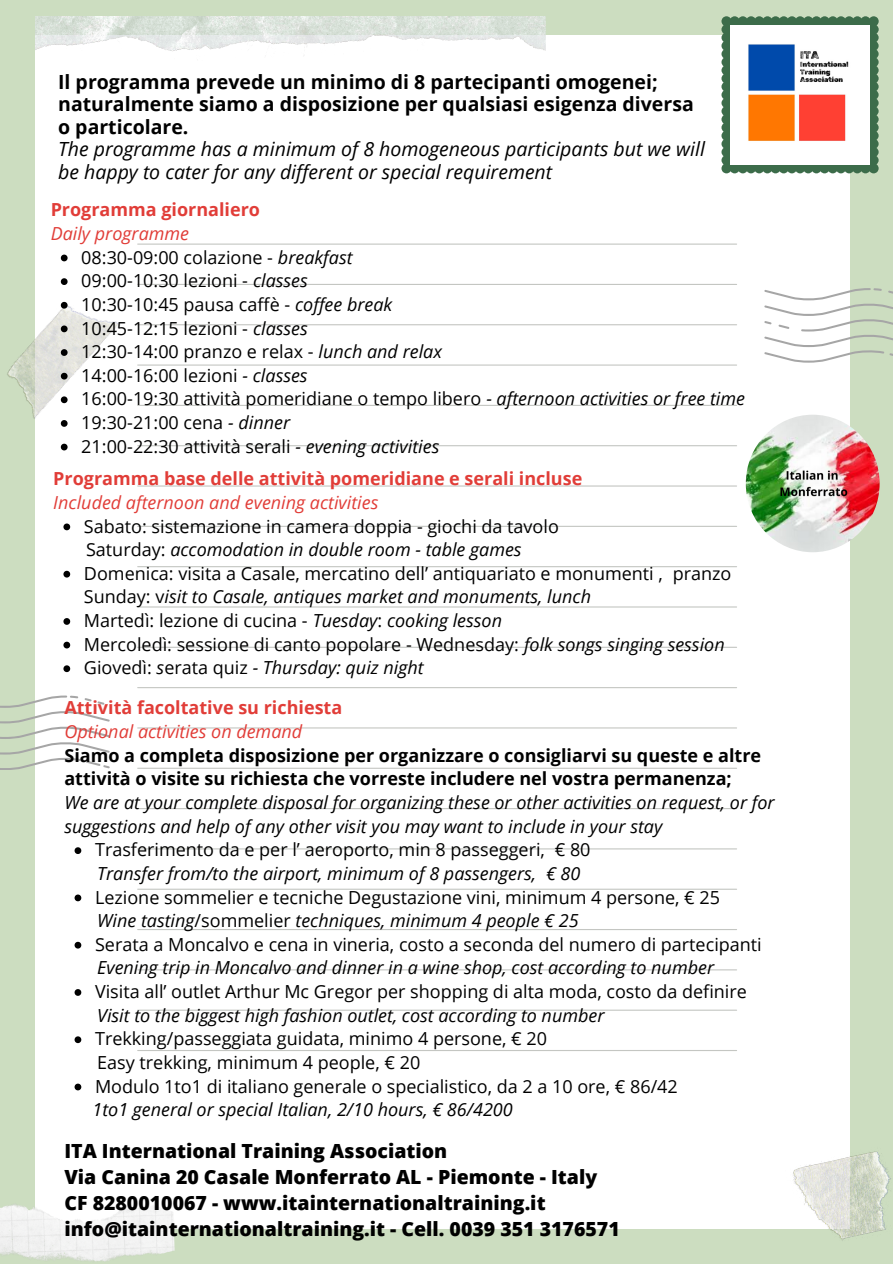
<style>
.page{position:relative;width:893px;height:1264px;background:#fff}
.page>*{position:absolute;margin:0;border:0;box-sizing:border-box;transform-origin:0 0}
.t1{font:800 19.5px/25.8px "Open Sans";color:#000}
.t2{font:700 19.5px/22.5px "Open Sans";color:#000}
.t3{font:italic 19.5px/22.5px "Open Sans";color:#000}
.t4{font:18px/23.7px "Open Sans";color:#000}
.t5{font:italic 18px/23.7px "Open Sans";color:#000}
.t6{font:700 18px/23.7px "Open Sans";color:#000}
.t7{font:700 18px "Open Sans";color:#e13d38}
.t8{font:italic 18px "Open Sans";color:#e13d38}
.s1{font-style:italic}
.s2{font-style:normal}
</style>
<div class="page">
<div style="left:0;top:0;width:892px;height:1263px;background:#ccddc0"></div>
<div style="left:35px;top:35px;width:814px;height:1193px;background:#fff"></div>
<hr style="left:138px;top:526px;width:598px;height:1px;background:#c4c6c2">
<hr style="left:138px;top:929px;width:598px;height:1px;background:#c4c6c2">
<hr style="left:138px;top:243px;width:598px;height:2px;background:#c4c6c2">
<hr style="left:138px;top:566px;width:598px;height:1px;background:#c4c6c2">
<hr style="left:138px;top:969px;width:598px;height:1px;background:#c4c6c2">
<hr style="left:138px;top:284px;width:598px;height:1px;background:#c4c6c2">
<hr style="left:138px;top:606px;width:598px;height:1px;background:#c4c6c2">
<hr style="left:138px;top:1009px;width:598px;height:1px;background:#c4c6c2">
<hr style="left:138px;top:324px;width:598px;height:1px;background:#c4c6c2">
<hr style="left:138px;top:646px;width:598px;height:2px;background:#c4c6c2">
<hr style="left:138px;top:1049px;width:598px;height:2px;background:#c4c6c2">
<hr style="left:138px;top:364px;width:598px;height:1px;background:#c4c6c2">
<hr style="left:138px;top:767px;width:598px;height:1px;background:#c4c6c2">
<hr style="left:138px;top:687px;width:598px;height:1px;background:#c4c6c2">
<hr style="left:138px;top:405px;width:598px;height:1px;background:#c4c6c2">
<hr style="left:138px;top:808px;width:598px;height:1px;background:#c4c6c2">
<hr style="left:138px;top:727px;width:598px;height:1px;background:#c4c6c2">
<hr style="left:138px;top:445px;width:598px;height:1px;background:#c4c6c2">
<hr style="left:138px;top:848px;width:598px;height:1px;background:#c4c6c2">
<hr style="left:138px;top:485px;width:598px;height:1px;background:#c4c6c2">
<hr style="left:138px;top:888px;width:598px;height:1px;background:#c4c6c2">
<img style="left:35px;top:16px;width:510px;height:35px">
<img style="left:0;top:1204px;width:175px;height:58px">
<svg style="left:764px;top:288px;width:128px;height:74px"></svg>
<svg style="left:0;top:695px;width:109px;height:74px"></svg>
<img style="left:7px;top:281px;width:112px;height:143px">
<img style="left:783px;top:1145px;width:108px;height:96px">
<svg style="left:721px;top:16px;width:157px;height:157px;background:#4f7a5b"></svg>
<img style="left:730px;top:25px;width:139px;height:140px">
<img style="left:745px;top:414px;width:134px;height:138px;border-radius:50%">
<svg style="left:63px;top:523px;width:7px;height:7px"></svg>
<svg style="left:63px;top:571px;width:7px;height:6px"></svg>
<svg style="left:63px;top:618px;width:7px;height:7px"></svg>
<svg style="left:63px;top:641px;width:7px;height:7px"></svg>
<svg style="left:63px;top:665px;width:7px;height:7px"></svg>
<svg style="left:61px;top:254px;width:7px;height:7px"></svg>
<svg style="left:61px;top:278px;width:7px;height:7px"></svg>
<svg style="left:61px;top:302px;width:7px;height:6px"></svg>
<svg style="left:61px;top:325px;width:7px;height:7px"></svg>
<svg style="left:61px;top:349px;width:7px;height:7px"></svg>
<svg style="left:61px;top:373px;width:7px;height:6px"></svg>
<svg style="left:61px;top:396px;width:7px;height:7px"></svg>
<svg style="left:61px;top:420px;width:7px;height:7px"></svg>
<svg style="left:61px;top:443px;width:7px;height:7px"></svg>
<svg style="left:75px;top:847px;width:6px;height:7px"></svg>
<svg style="left:75px;top:894px;width:6px;height:7px"></svg>
<svg style="left:75px;top:941px;width:6px;height:7px"></svg>
<svg style="left:75px;top:989px;width:6px;height:6px"></svg>
<svg style="left:75px;top:1036px;width:6px;height:7px"></svg>
<svg style="left:75px;top:1083px;width:6px;height:7px"></svg>
<p class="t2" style="left:58px;top:70px;width:637px">Il programma prevede un minimo di 8 partecipanti omogenei; naturalmente siamo a disposizione per qualsiasi esigenza diversa o particolare.</p>
<p class="t3" style="left:58px;top:137px;width:648px">The programme has a minimum of 8 homogeneous participants but we will be happy to cater for any different or special requirement</p>
<p class="t7" style="left:51px;top:197px;width:211px">Programma giornaliero</p>
<p class="t8" style="left:51px;top:221px;width:140px">Daily programme</p>
<p class="t4" style="left:81px;top:245px;width:273px">08:30-09:00 colazione - <span class="s1">breakfast</span></p>
<p class="t4" style="left:81px;top:268px;width:228px">09:00-10:30 lezioni - <span class="s1">classes</span></p>
<p class="t4" style="left:81px;top:292px;width:312px">10:30-10:45 pausa caffè - <span class="s1">coffee break</span></p>
<p class="t4" style="left:81px;top:316px;width:228px">10:45-12:15 lezioni - <span class="s1">classes</span></p>
<p class="t4" style="left:81px;top:339px;width:362px">12:30-14:00 pranzo e relax - <span class="s1">lunch and relax</span></p>
<p class="t4" style="left:81px;top:363px;width:228px">14:00-16:00 lezioni <span class="s1">- classes</span></p>
<p class="t4" style="left:81px;top:386px;width:665px">16:00-19:30 attività pomeridiane o tempo libero <span class="s1">- afternoon activities or free time</span></p>
<p class="t4" style="left:81px;top:410px;width:210px">19:30-21:00 cena <span class="s1">- dinner</span></p>
<p class="t4" style="left:81px;top:434px;width:359px">21:00-22:30 attività serali <span class="s1">- evening activities</span></p>
<p class="t7" style="left:53px;top:466px;width:530px">Programma base delle attività pomeridiane e serali incluse</p>
<p class="t8" style="left:53px;top:489px;width:326px">Included afternoon and evening activities</p>
<p class="t4" style="left:84px;top:513px;width:476px">Sabato: sistemazione in camera doppia - giochi da tavolo</p>
<p class="t5" style="left:86px;top:537px;width:437px"><span class="s2">Saturday:</span> accomodation in double room - table games</p>
<p class="t4" style="left:84px;top:561px;width:649px">Domenica: visita a Casale, mercatino dell’ antiquariato e monumenti , pranzo<br>Sunday: v<span class="s1">isit to Casale, antiques market and monuments, lunch</span></p>
<p class="t4" style="left:84px;top:608px;width:419px">Martedì: lezione di cucina - <span class="s1">Tuesday</span>: <span class="s1">cooking lesson</span></p>
<p class="t4" style="left:84px;top:632px;width:642px">Mercoledì: sessione di canto popolare - Wednesday: <span class="s1">folk songs singing session</span></p>
<p class="t5" style="left:84px;top:655px;width:341px"><span class="s2">Giovedì:</span> s<span class="s2">erata quiz</span> - Thursday: quiz night</p>
<p class="t7" style="left:64px;top:695px;width:279px">Attività facoltative su richiesta</p>
<p class="t8" style="left:64px;top:719px;width:239px">Optional activities on demand</p>
<p class="t6" style="left:64px;top:743px;width:698px">Siamo a completa disposizione per organizzare o consigliarvi su queste e altre attività o visite su richiesta che vorreste includere nel vostra permanenza;</p>
<p class="t5" style="left:64px;top:790px;width:711px">We are at your complete disposal for organizing these or other activities on request, or for suggestions and help of any other visit you may want to include in your stay</p>
<p class="t4" style="left:95px;top:837px;width:497px">Trasferimento da e per l’ aeroporto, min 8 passeggeri, € 80</p>
<p class="t5" style="left:97px;top:861px;width:484px">Transfer from/to the airport, minimum of 8 passengers, € 80</p>
<p class="t4" style="left:95px;top:884px;width:626px">Lezione sommelier e tecniche Degustazione vini, minimum 4 persone, € 25</p>
<p class="t5" style="left:97px;top:908px;width:483px">Wine tasting<span class="s2">/sommelier</span> techniques, minimum 4 people € 25</p>
<p class="t4" style="left:95px;top:932px;width:668px">Serata a Moncalvo e cena in vineria, costo a seconda del numero di partecipanti</p>
<p class="t5" style="left:97px;top:955px;width:618px">Evening trip in Moncalvo and dinner in a wine shop, cost according to number</p>
<p class="t4" style="left:95px;top:979px;width:653px">Visita all’ outlet Arthur Mc Gregor per shopping di alta moda, costo da definire</p>
<p class="t5" style="left:97px;top:1002px;width:508px">Visit to the biggest high fashion outlet, cost according to number</p>
<p class="t4" style="left:95px;top:1026px;width:453px">Trekking/passeggiata guidata, minimo 4 persone, € 20</p>
<p class="t4" style="left:97px;top:1050px;width:324px">Easy trekking, minimum 4 people, € 20</p>
<p class="t4" style="left:95px;top:1073px;width:584px">Modulo 1to1 di italiano generale o specialistico, da 2 a 10 ore, € 86/42</p>
<p class="t5" style="left:92px;top:1097px;width:421px">1to1 general or special Italian, 2/10 hours, € 86/4200</p>
<h1 class="t1" style="left:64px;top:1137px;width:556px">ITA International Training Association<br>Via Canina 20 Casale Monferrato AL - Piemonte - Italy CF 8280010067 - www.itainternationaltraining.it info@itainternationaltraining.it - Cell. 0039 351 3176571</h1>
</div>
